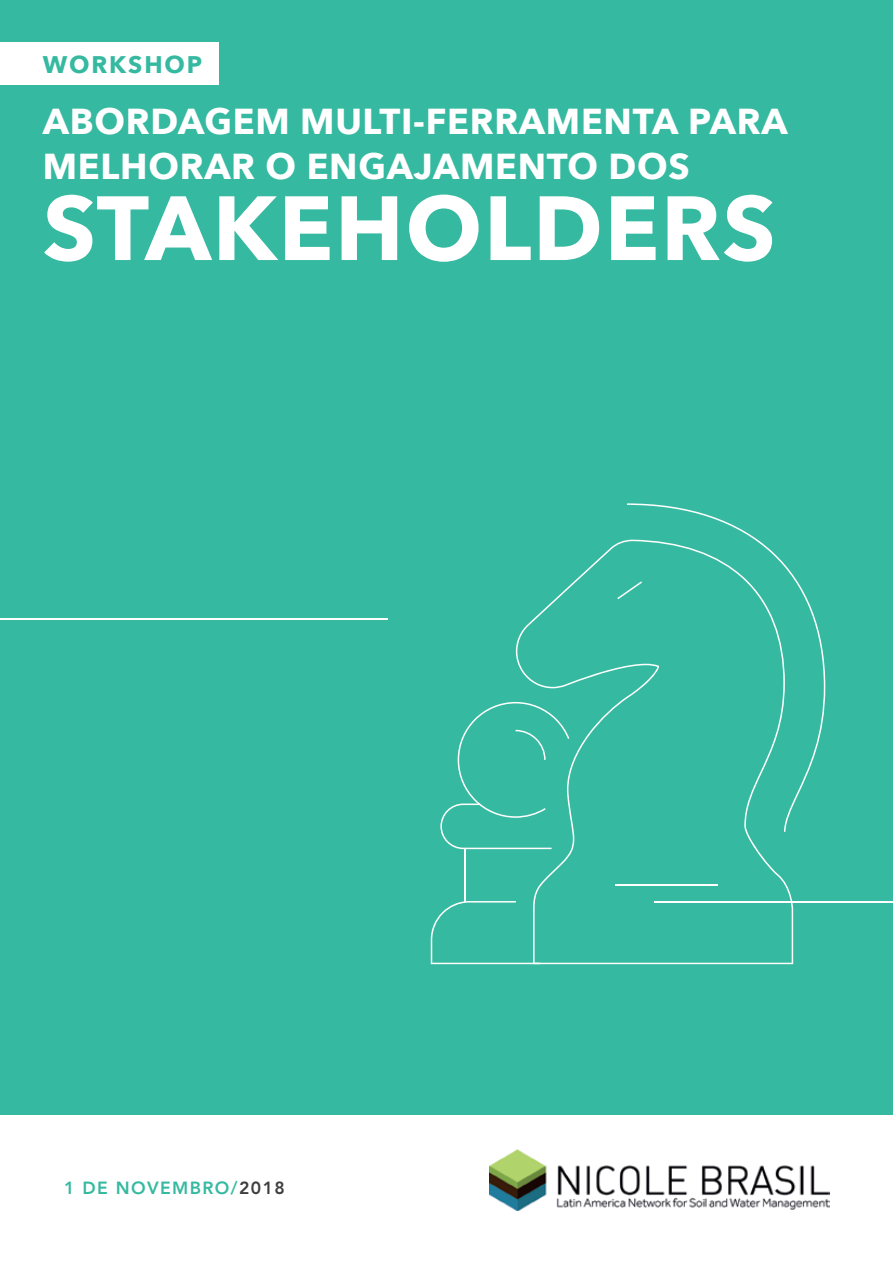
<style>
.page{position:relative;width:893px;height:1263px;background:#fff}
.page>*{position:absolute;margin:0;border:0;box-sizing:border-box;transform-origin:0 0}
.t1{font:700 90px "Avenir Next LT Com";letter-spacing:.02em;color:#fff}
.t2{font:700 36px/45px "Avenir Next LT Com";letter-spacing:.02em;color:#fff}
.t3{font:700 24px "Avenir Next LT Com";letter-spacing:.08em;color:#35b9a0}
.t4{font:800 17.55px "Avenir LT Std";letter-spacing:.08em;color:#35b9a0}
.s1{color:#3e3e3f}
</style>
<div class="page">
<div style="left:0;top:0;width:893px;height:1114px;background:#35b9a0"></div>
<div style="left:0;top:43px;width:218px;height:42px;background:#fff"></div>
<svg style="left:627px;top:503px;width:198px;height:303px"></svg>
<svg style="left:516px;top:540px;width:277px;height:424px"></svg>
<hr style="left:615px;top:884px;width:103px;height:2px;background:#fff">
<hr style="left:654px;top:901px;width:239px;height:2px;background:#fff">
<svg style="left:617px;top:581px;width:25px;height:18px"></svg>
<svg style="left:440px;top:702px;width:129px;height:147px"></svg>
<svg style="left:431px;top:901px;width:109px;height:63px"></svg>
<hr style="left:464px;top:848px;width:2px;height:54px;background:#fff">
<hr style="left:0;top:618px;width:388px;height:2px;background:#fff">
<img style="left:490px;top:1149px;width:339px;height:61px">
<p class="t3" style="left:43px;top:50px;width:161px">WORKSHOP</p>
<p class="t2" style="left:43px;top:99px;width:746px">ABORDAGEM MULTI-FERRAMENTA PARA<br>MELHORAR O ENGAJAMENTO DOS</p>
<h1 class="t1" style="left:43px;top:173px;width:734px">STAKEHOLDERS</h1>
<p class="t4" style="left:64px;top:1177px;width:222px">1 DE NOVEMBRO/<span class="s1">2018</span></p>
</div>
